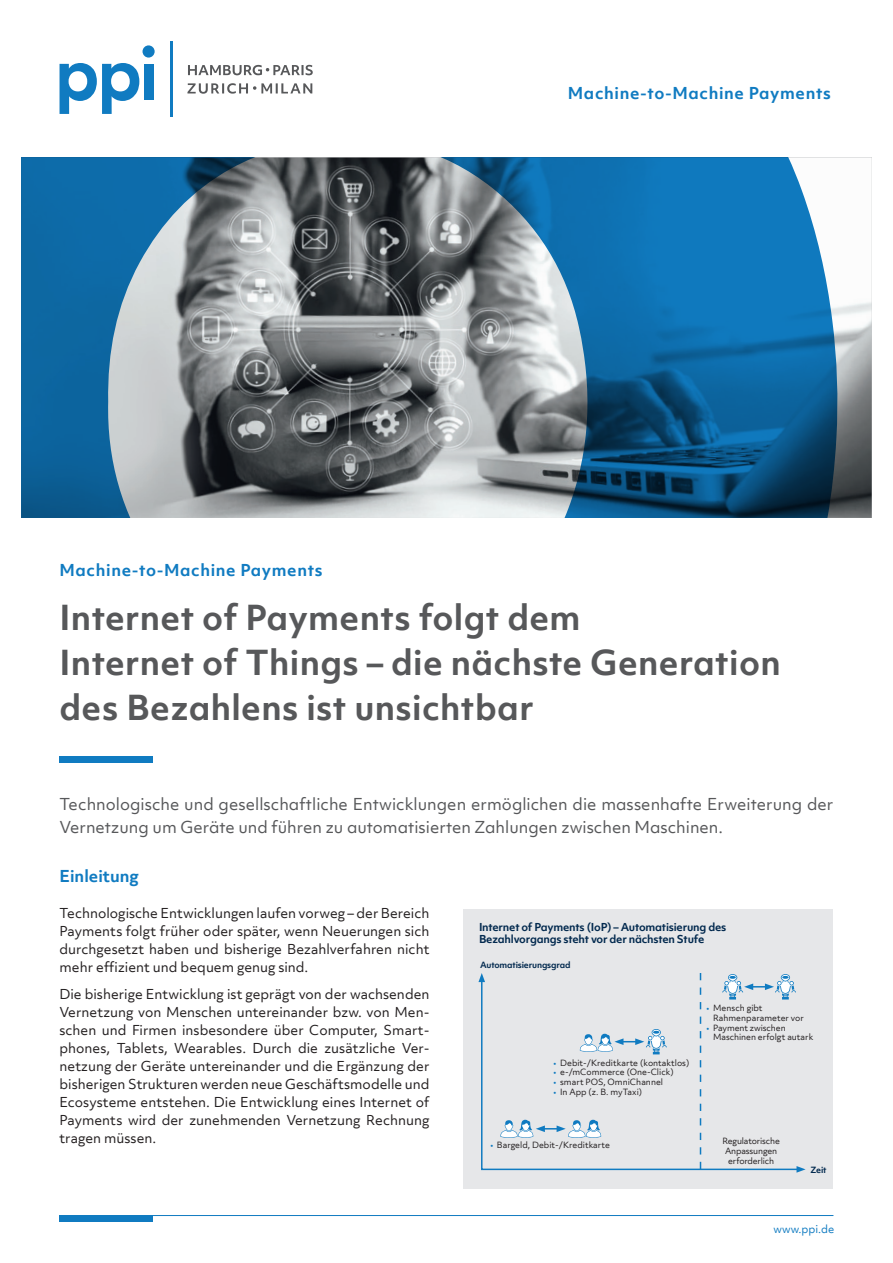
<style>
.page{position:relative;width:893px;height:1263px;background:#fff}
.page>*{position:absolute;margin:0;border:0;box-sizing:border-box;transform-origin:0 0}
.t1{font:700 33px/45px "Objektiv Mk 1";letter-spacing:.01em;color:#57585a}
.t2{font:15.75px/22.5px "Objektiv Mk 1";color:#57585a}
.t3{font:700 15.75px "Objektiv Mk 1";letter-spacing:.04em;color:#107bc1}
.t4{font:700 15.75px "Objektiv Mk 3";color:#107bc1}
.t5{font:13.2px/18px "Objektiv Mk 3";color:#231f20;text-align:justify}
.t6{font:700 10.5px/12.6px "Objektiv Mk 1";letter-spacing:-.02em;color:#032a4f}
.t7{font:10.5px "Objektiv Mk 3";color:#107bc1}
.t8{font:8.25px/9.9px "Objektiv Mk 3";color:#231f20}
.t9{font:8.25px/9.9px "Objektiv Mk 3";letter-spacing:-.02em;color:#231f20;text-align:center}
.t10{font:700 8.25px "Objektiv Mk 1";letter-spacing:-.02em;color:#032a4f}
.s1{color:#107bc1}
</style>
<div class="page">
<img style="left:837px;top:158px;width:35px;height:360px">
<svg style="left:21px;top:158px;width:816px;height:360px;background:#507b97"></svg>
<div style="left:463px;top:909px;width:370px;height:279px;background:#e6e7e9"></div>
<div style="left:144px;top:64px;width:9px;height:36px;background:#107bc1"></div>
<div style="left:143px;top:45px;width:12px;height:13px;background:#107bc1;border-radius:50%"></div>
<svg style="left:60px;top:63px;width:79px;height:51px"></svg>
<hr style="left:170px;top:42px;width:3px;height:75px;background:#107bc1">
<svg style="left:187px;top:83px;width:125px;height:11px"></svg>
<svg style="left:188px;top:65px;width:125px;height:10px"></svg>
<div style="left:60px;top:1215px;width:93px;height:6px;background:#107bc1"></div>
<hr style="left:60px;top:1215px;width:773px;height:1px;background:#107bc1">
<svg style="left:480px;top:978px;width:316px;height:193px"></svg>
<svg style="left:478px;top:973px;width:7px;height:9px"></svg>
<svg style="left:796px;top:1166px;width:10px;height:7px"></svg>
<svg style="left:700px;top:973px;width:1px;height:196px"></svg>
<svg style="left:500px;top:1120px;width:101px;height:18px"></svg>
<svg style="left:580px;top:1029px;width:87px;height:25px"></svg>
<svg style="left:722px;top:974px;width:74px;height:25px"></svg>
<div style="left:60px;top:756px;width:93px;height:6px;background:#107bc1"></div>
<p class="t3" style="left:60px;top:559px;width:265px">Machine-to-Machine Payments</p>
<p class="t3" style="left:568px;top:82px;width:265px">Machine-to-Machine Payments</p>
<h1 class="t1" style="left:60px;top:594px;width:723px">Internet of Payments folgt dem<br>Internet of Things – die nächste Generation des Bezahlens ist unsichtbar</h1>
<p class="t2" style="left:60px;top:793px;width:775px">Technologische und gesellschaftliche Entwicklungen ermöglichen die massenhafte Erweiterung der<br>Vernetzung um Geräte und führen zu automatisierten Zahlungen zwischen Maschinen.</p>
<p class="t4" style="left:60px;top:865px;width:81px">Einleitung</p>
<p class="t5" style="left:60px;top:904px;width:371px">Technologische Entwicklungen laufen vorweg – der Bereich Payments folgt früher oder später, wenn Neuerungen sich durchgesetzt haben und bisherige Bezahlverfahren nicht mehr effizient und bequem genug sind.</p>
<p class="t5" style="left:60px;top:985px;width:371px">Die bisherige Entwicklung ist geprägt von der wachsenden Vernetzung von Menschen untereinander bzw. von Men&shy;schen und Firmen insbesondere über Computer, Smart&shy;phones, Tablets, Wearables. Durch die zusätzliche Ver&shy;netzung der Geräte untereinander und die Ergänzung der bisherigen Strukturen werden neue Geschäftsmodelle und Ecosysteme entstehen. Die Entwicklung eines Internet of Payments wird der zunehmenden Vernetzung Rechnung tragen müssen.</p>
<p class="t6" style="left:479px;top:920px;width:249px">Internet of Payments (IoP) – Automatisierung des<br>Bezahlvorgangs steht vor der nächsten Stufe</p>
<p class="t10" style="left:480px;top:959px;width:92px">Automatisierungsgrad</p>
<p class="t8" style="left:713px;top:1002px;width:92px;text-indent:-7px"><span class="s1">•</span> Mensch gibt<br>Rahmenparameter vor</p>
<p class="t8" style="left:713px;top:1022px;width:102px;text-indent:-7px"><span class="s1">•</span> Payment zwischen<br>Maschinen erfolgt autark</p>
<p class="t8" style="left:554px;top:1057px;width:137px"><span class="s1">•</span> Debit-/Kreditkarte (kontaktlos)</p>
<p class="t8" style="left:554px;top:1067px;width:122px"><span class="s1">•</span> e-/mCommerce (One-Click)</p>
<p class="t8" style="left:554px;top:1077px;width:111px"><span class="s1">•</span> smart POS, OmniChannel</p>
<p class="t8" style="left:554px;top:1087px;width:90px"><span class="s1">•</span> In App (z. B. myTaxi)</p>
<p class="t9" style="left:722px;top:1136px;width:59px">Regulatorische<br>Anpassungen erforderlich</p>
<p class="t8" style="left:490px;top:1139px;width:121px"><span class="s1">•</span> Bargeld, Debit-/Kreditkarte</p>
<p class="t10" style="left:811px;top:1163px;width:18px">Zeit</p>
<p class="t7" style="left:773px;top:1222px;width:62px">www.ppi.de</p>
</div>
